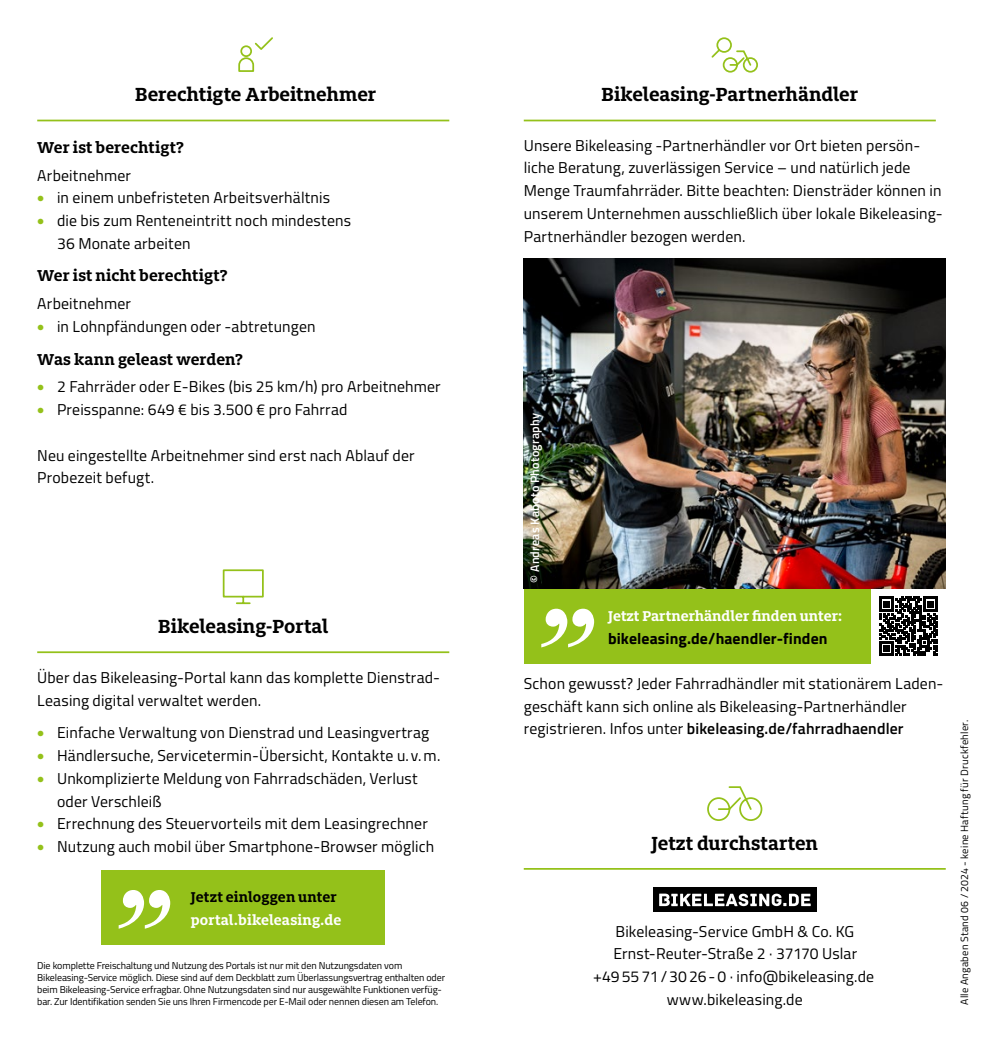
<style>
.page{position:relative;width:983px;height:1042px;background:#fff}
.page>*{position:absolute;margin:0;border:0;box-sizing:border-box;transform-origin:0 0}
.t1{font:700 21px "Milo Slab OT";color:#000}
.t2{font:700 17.5px "Milo Slab OT";letter-spacing:.005em;color:#000}
.t3{font:15.75px/22.8px "Titillium";letter-spacing:.01em;color:#000}
.t4{font:700 15.75px "Milo Slab OT";color:#fff}
.t5{font:700 15.75px "Titillium";letter-spacing:.01em;color:#000}
.t6{font:700 15.75px "Milo Slab OT";letter-spacing:.005em;color:#000}
.t7{font:600 12.25px "Titillium";letter-spacing:.02em;color:#fff}
.t8{font:10.5px "Titillium";letter-spacing:.025em;color:#000}
.t9{font:9.97px/11.9px "Titillium";letter-spacing:-.01em;color:#000}
.s1{font-family:"Milo Slab OT";font-weight:700;color:#94c11a}
.s2{font-weight:600}
</style>
<div class="page">
<div style="left:652px;top:887px;width:164px;height:25px;background:#000"></div>
<svg style="left:659px;top:893px;width:151px;height:13px"></svg>
<div style="left:101px;top:870px;width:284px;height:74px;background:#94c11a"></div>
<svg style="left:119px;top:890px;width:51px;height:39px"></svg>
<svg style="left:238px;top:37px;width:35px;height:35px"></svg>
<hr style="left:37px;top:120px;width:412px;height:1px;background:#94c11a">
<svg style="left:711px;top:37px;width:47px;height:36px"></svg>
<hr style="left:523px;top:120px;width:412px;height:1px;background:#94c11a">
<hr style="left:523px;top:868px;width:422px;height:2px;background:#94c11a">
<svg style="left:707px;top:786px;width:56px;height:35px"></svg>
<div style="left:523px;top:589px;width:348px;height:74px;background:#94c11a"></div>
<svg style="left:879px;top:597px;width:58px;height:58px"></svg>
<svg style="left:541px;top:609px;width:53px;height:38px"></svg>
<img style="left:523px;top:258px;width:422px;height:331px">
<svg style="left:222px;top:569px;width:42px;height:36px"></svg>
<hr style="left:37px;top:651px;width:412px;height:2px;background:#94c11a">
<h1 class="t1" style="left:135px;top:83px;width:242px">Berechtigte Arbeitnehmer</h1>
<h1 class="t1" style="left:601px;top:83px;width:258px">Bikeleasing-Partnerhändler</h1>
<p class="t2" style="left:37px;top:138px;width:148px">Wer ist berechtigt?</p>
<p class="t3" style="left:37px;top:163px;width:95px">Arbeitnehmer</p>
<p class="t3" style="left:37px;top:186px;width:294px"><span class="s1">•</span> in einem unbefristeten Arbeitsverhältnis</p>
<p class="t3" style="left:57px;top:208px;width:295px;text-indent:-20px"><span class="s1">•</span> die bis zum Renteneintritt noch mindestens<br>36 Monate arbeiten</p>
<p class="t2" style="left:37px;top:266px;width:192px">Wer ist nicht berechtigt?</p>
<p class="t3" style="left:37px;top:291px;width:95px">Arbeitnehmer</p>
<p class="t3" style="left:37px;top:314px;width:280px"><span class="s1">•</span> in Lohnpfändungen oder -abtretungen</p>
<p class="t2" style="left:37px;top:349px;width:207px">Was kann geleast werden?</p>
<p class="t3" style="left:37px;top:375px;width:405px"><span class="s1">•</span> 2 Fahrräder oder E-Bikes (bis 25 km/h) pro Arbeitnehmer</p>
<p class="t3" style="left:37px;top:397px;width:312px"><span class="s1">•</span> Preisspanne: 649 € bis 3.500 € pro Fahrrad</p>
<p class="t3" style="left:37px;top:443px;width:379px">Neu eingestellte Arbeitnehmer sind erst nach Ablauf der<br>Probezeit befugt.</p>
<h1 class="t1" style="left:158px;top:615px;width:171px">Bikeleasing-Portal</h1>
<p class="t3" style="left:37px;top:665px;width:404px">Über das Bikeleasing-Portal kann das komplette Dienstrad-<br>Leasing digital verwaltet werden.</p>
<p class="t3" style="left:37px;top:720px;width:393px"><span class="s1">•</span> Einfache Verwaltung von Dienstrad und Leasingvertrag</p>
<p class="t3" style="left:37px;top:743px;width:404px"><span class="s1">•</span> Händlersuche, Servicetermin-Übersicht, Kontakte u. v.m.</p>
<p class="t3" style="left:57px;top:766px;width:362px;text-indent:-20px"><span class="s1">•</span> Unkomplizierte Meldung von Fahrradschäden, Verlust oder Verschleiß</p>
<p class="t3" style="left:37px;top:811px;width:392px"><span class="s1">•</span> Errechnung des Steuervorteils mit dem Leasingrechner</p>
<p class="t3" style="left:37px;top:834px;width:398px"><span class="s1">•</span> Nutzung auch mobil über Smartphone-Browser möglich</p>
<p class="t6" style="left:191px;top:888px;width:147px">Jetzt einloggen unter</p>
<p class="t4" style="left:191px;top:911px;width:152px">portal.bikeleasing.de</p>
<p class="t9" style="left:37px;top:959px;width:409px">Die komplette Freischaltung und Nutzung des Portals ist nur mit den Nutzungsdaten vom Bikeleasing-Service möglich. Diese sind auf dem Deckblatt zum Überlassungsvertrag enthalten oder beim Bikeleasing-Service erfragbar. Ohne Nutzungsdaten sind nur ausgewählte Funktionen verfüg&shy;bar. Zur Identifikation senden Sie uns Ihren Firmencode per E-Mail oder nennen diesen am Telefon.</p>
<p class="t3" style="left:523px;top:133px;width:420px">Unsere Bikeleasing -Partnerhändler vor Ort bieten persön&shy;liche Beratung, zuverlässigen Service – und natürlich jede Menge Traumfahrräder. Bitte beachten: Diensträder können in unserem Unternehmen ausschließlich über lokale Bikeleasing-Partnerhändler bezogen werden.</p>
<p class="t7" style="left:525px;top:583px;width:171px;rotate:-90deg">© Andreas Kaboto Photography</p>
<p class="t4" style="left:608px;top:607px;width:236px">Jetzt Partnerhändler finden unter:</p>
<p class="t5" style="left:608px;top:626px;width:221px">bikeleasing.de/haendler-finden</p>
<p class="t3" style="left:523px;top:671px;width:421px">Schon gewusst? Jeder Fahrradhändler mit stationärem Laden&shy;geschäft kann sich online als Bikeleasing-Partnerhändler registrieren. Infos unter <span class="s2">bikeleasing.de/fahrradhaendler</span></p>
<h1 class="t1" style="left:651px;top:832px;width:168px">Jetzt durchstarten</h1>
<p class="t3" style="left:593px;top:919px;width:282px;text-align:center">Bikeleasing-Service GmbH &amp; Co. KG Ernst-Reuter-Straße 2 · 37170 Uslar +495571/3026-0 · info@bikeleasing.de www.bikeleasing.de</p>
<p class="t8" style="left:956px;top:1005px;width:286px;rotate:-90deg">Alle Angaben Stand 06 / 2024 - keine Haftung für Druckfehler.</p>
</div>
